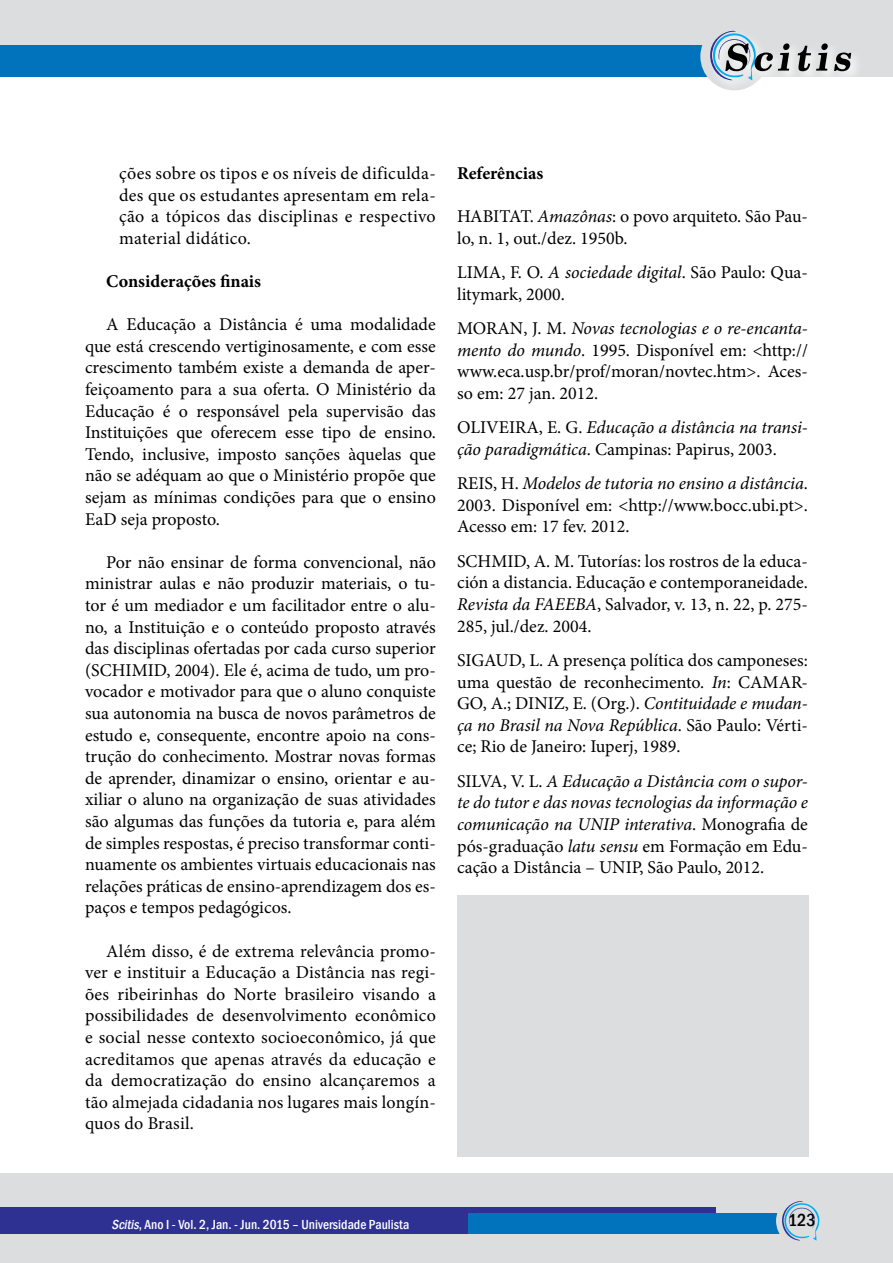
<style>
.page{position:relative;width:893px;height:1263px;background:#fff}
.page>*{position:absolute;margin:0;border:0;box-sizing:border-box;transform-origin:0 0}
.t1{font:18px/21.6px "Minion Pro";color:#000;text-align:justify}
.t2{font:italic 18px/21.6px "Minion Pro";letter-spacing:-.005em;color:#000}
.t3{font:700 18px "Minion Pro";color:#000}
.t4{font:500 condensed 18px "Franklin Gothic";color:#000}
.t5{font:500 condensed 13.5px "Franklin Gothic";color:#fff}
.s1{font-style:italic}
.s2{font-style:normal}
</style>
<div class="page">
<div style="left:0;top:0;width:893px;height:77px;background:#dcddde"></div>
<div style="left:0;top:45px;width:733px;height:32px;background:#0073bc"></div>
<div style="left:0;top:1174px;width:893px;height:89px;background:#dcddde"></div>
<div style="left:0;top:1208px;width:715px;height:26px;background:#2e3092"></div>
<div style="left:468px;top:1214px;width:312px;height:20px;background:#0073bc"></div>
<div style="left:700px;top:22px;width:68px;height:68px;background:#dcddde;border-radius:50%"></div>
<svg style="left:776px;top:1201px;width:44px;height:40px"></svg>
<div style="left:706px;top:27px;width:158px;height:66px;background:#fff;opacity:.75"></div>
<svg style="left:834px;top:53px;width:17px;height:18px"></svg>
<svg style="left:798px;top:43px;width:30px;height:28px"></svg>
<svg style="left:709px;top:30px;width:81px;height:50px"></svg>
<div style="left:457px;top:895px;width:351px;height:262px;background:#dcddde"></div>
<p class="t1" style="left:119px;top:162px;width:318px">ções sobre os tipos e os níveis de dificulda&shy;des que os estudantes apresentam em rela&shy;ção a tópicos das disciplinas e respectivo material didático.</p>
<p class="t3" style="left:106px;top:268px;width:156px">Considerações finais</p>
<p class="t1" style="left:85px;top:314px;width:352px;text-indent:21px">A Educação a Distância é uma modalidade que está crescendo vertiginosamente, e com esse crescimento também existe a demanda de aper&shy;feiçoamento para a sua oferta. O Ministério da Educação é o responsável pela supervisão das Instituições que oferecem esse tipo de ensino.<br>Tendo, inclusive, imposto sanções àquelas que não se adéquam ao que o Ministério propõe que sejam as mínimas condições para que o ensino EaD seja proposto.</p>
<p class="t1" style="left:85px;top:551px;width:352px;text-indent:21px">Por não ensinar de forma convencional, não ministrar aulas e não produzir materiais, o tu&shy;tor é um mediador e um facilitador entre o alu&shy;no, a Instituição e o conteúdo proposto através das disciplinas ofertadas por cada curso superior (SCHIMID, 2004). Ele é, acima de tudo, um pro&shy;vocador e motivador para que o aluno conquiste sua autonomia na busca de novos parâmetros de estudo e, consequente, encontre apoio na cons&shy;trução do conhecimento. Mostrar novas formas de aprender, dinamizar o ensino, orientar e au&shy;xiliar o aluno na organização de suas atividades são algumas das funções da tutoria e, para além de simples respostas, é preciso transformar conti&shy;nuamente os ambientes virtuais educacionais nas relações práticas de ensino-aprendizagem dos es&shy;paços e tempos pedagógicos.</p>
<p class="t1" style="left:85px;top:940px;width:352px;text-indent:21px">Além disso, é de extrema relevância promo&shy;ver e instituir a Educação a Distância nas regi&shy;ões ribeirinhas do Norte brasileiro visando a possibilidades de desenvolvimento econômico e social nesse contexto socioeconômico, já que acreditamos que apenas através da educação e da democratização do ensino alcançaremos a tão almejada cidadania nos lugares mais longín&shy;quos do Brasil.</p>
<p class="t3" style="left:457px;top:160px;width:88px">Referências</p>
<p class="t1" style="left:457px;top:206px;width:352px">HABITAT. <span class="s1">Amazônas</span>: o povo arquiteto. São Pau&shy;lo, n. 1, out./dez. 1950b.</p>
<p class="t1" style="left:457px;top:262px;width:352px">LIMA, F. O. <span class="s1">A sociedade digital</span>. São Paulo: Qua&shy;litymark, 2000.</p>
<p class="t1" style="left:457px;top:318px;width:352px">MORAN, J. M. <span class="s1">Novas tecnologias e o re-encanta&shy;mento do mundo</span>. 1995. Disponível em: &lt;http:// www.eca.usp.br/prof/moran/novtec.htm&gt;. Aces&shy;so em: 27 jan. 2012.</p>
<p class="t2" style="left:457px;top:417px;width:352px"><span class="s2">OLIVEIRA, E. G.</span> Educação a distância na transi&shy;ção paradigmática<span class="s2">. Campinas: Papirus, 2003.</span></p>
<p class="t1" style="left:457px;top:473px;width:352px">REIS, H. <span class="s1">Modelos de tutoria no ensino a distância</span>.<br>2003. Disponível em: &lt;http://www.bocc.ubi.pt&gt;.<br>Acesso em: 17 fev. 2012.</p>
<p class="t1" style="left:457px;top:550px;width:352px">SCHMID, A. M. Tutorías: los rostros de la educa&shy;ción a distancia. Educação e contemporaneidade.<br><span class="s1">Revista da FAEEBA</span>, Salvador, v. 13, n. 22, p. 275- 285, jul./dez. 2004.</p>
<p class="t1" style="left:457px;top:649px;width:352px">SIGAUD, L. A presença política dos camponeses: uma questão de reconhecimento. <span class="s1">In</span>: CAMAR-GO, A.; DINIZ, E. (Org.). <span class="s1">Contituidade e mudan&shy;ça no Brasil na Nova República</span>. São Paulo: Vérti&shy;ce; Rio de Janeiro: Iuperj, 1989.</p>
<p class="t2" style="left:457px;top:770px;width:352px;text-align:justify"><span class="s2">SILVA, V. L.</span> A Educação a Distância com o supor&shy;te do tutor e das novas tecnologias da informação e comunicação na UNIP interativa<span class="s2">. Monografia de pós-graduação</span> latu sensu <span class="s2">em Formação em Edu&shy;cação a Distância – UNIP, São Paulo, 2012.</span></p>
<p class="t5" style="left:111px;top:1215px;width:299px"><span class="s1">Scitis</span>, Ano I - Vol. 2, Jan. - Jun. 2015 – Universidade Paulista</p>
<p class="t4" style="left:788px;top:1208px;width:29px">123</p>
</div>
